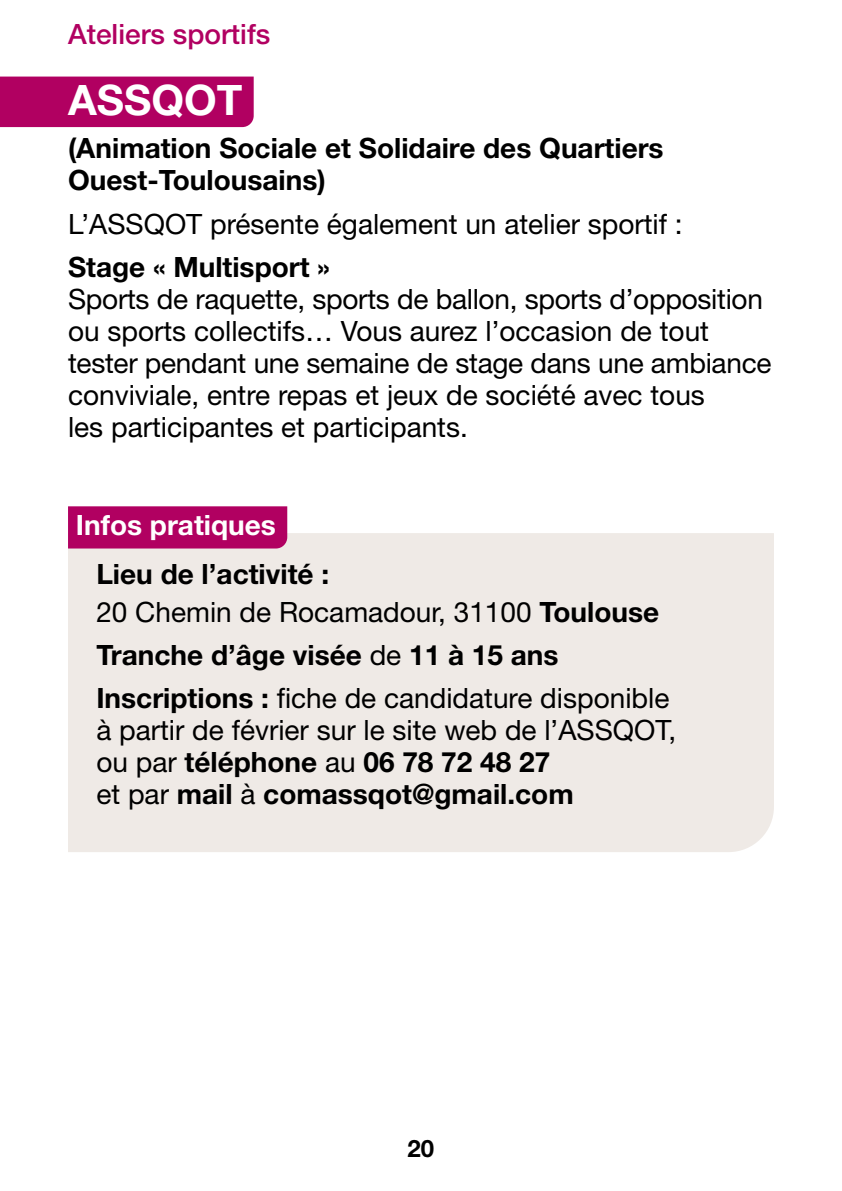
<style>
.page{position:relative;width:842px;height:1191px;background:#fff}
.page>*{position:absolute;margin:0;border:0;box-sizing:border-box;transform-origin:0 0}
.t1{font:700 42px "Helvetica Neue LT Std";color:#fff}
.t2{font:28px/32px "Helvetica Neue LT Std";color:#000}
.t3{font:700 28px/32px "Helvetica Neue LT Std";color:#000}
.t4{font:500 28px "Helvetica Neue LT Std";color:#b10061}
.t5{font:700 28px "Helvetica Neue LT Std";color:#fff}
.t6{font:700 24px "Helvetica Neue LT Std";color:#000}
.s1{font-weight:700}
.s2{font-weight:400}
</style>
<div class="page">
<div style="left:68px;top:533px;width:706px;height:319px;background:#efeae6"></div>
<div style="left:0;top:77px;width:254px;height:50px;background:#b10061"></div>
<div style="left:68px;top:506px;width:219px;height:42px;background:#b10061"></div>
<p class="t4" style="left:68px;top:17px;width:204px">Ateliers sportifs</p>
<h1 class="t1" style="left:68px;top:74px;width:176px">ASSQOT</h1>
<p class="t3" style="left:68px;top:132px;width:597px">(Animation Sociale et Solidaire des Quartiers<br>Ouest-Toulousains)</p>
<p class="t2" style="left:68px;top:207px;width:616px">L’ASSQOT présente également un atelier sportif :</p>
<p class="t3" style="left:68px;top:250px;width:263px">Stage « Multisport »</p>
<p class="t2" style="left:68px;top:283px;width:705px">Sports de raquette, sports de ballon, sports d’opposition ou sports collectifs… Vous aurez l’occasion de tout tester pendant une semaine de stage dans une ambiance conviviale, entre repas et jeux de société avec tous<br>les participantes et participants.</p>
<p class="t5" style="left:76px;top:507px;width:202px">Infos pratiques</p>
<p class="t2" style="left:96px;top:555px;width:564px;line-height:37.6px"><span class="s1">Lieu de l’activité :<br></span>20 Chemin de Rocamadour, 31100 <span class="s1">Toulouse</span></p>
<p class="t3" style="left:96px;top:632px;width:574px;line-height:43.4px">Tranche d’âge visée <span class="s2">de</span> 11 à 15 ans<br>Inscriptions : <span class="s2">fiche de candidature disponible</span></p>
<p class="t2" style="left:96px;top:714px;width:581px">à partir de février sur le site web de l’ASSQOT, ou par <span class="s1">téléphone</span> au <span class="s1">06 78 72 48 27<br></span>et par <span class="s1">mail</span> à <span class="s1">comassqot@gmail.com</span></p>
<p class="t6" style="left:408px;top:1133px;width:28px">20</p>
</div>
